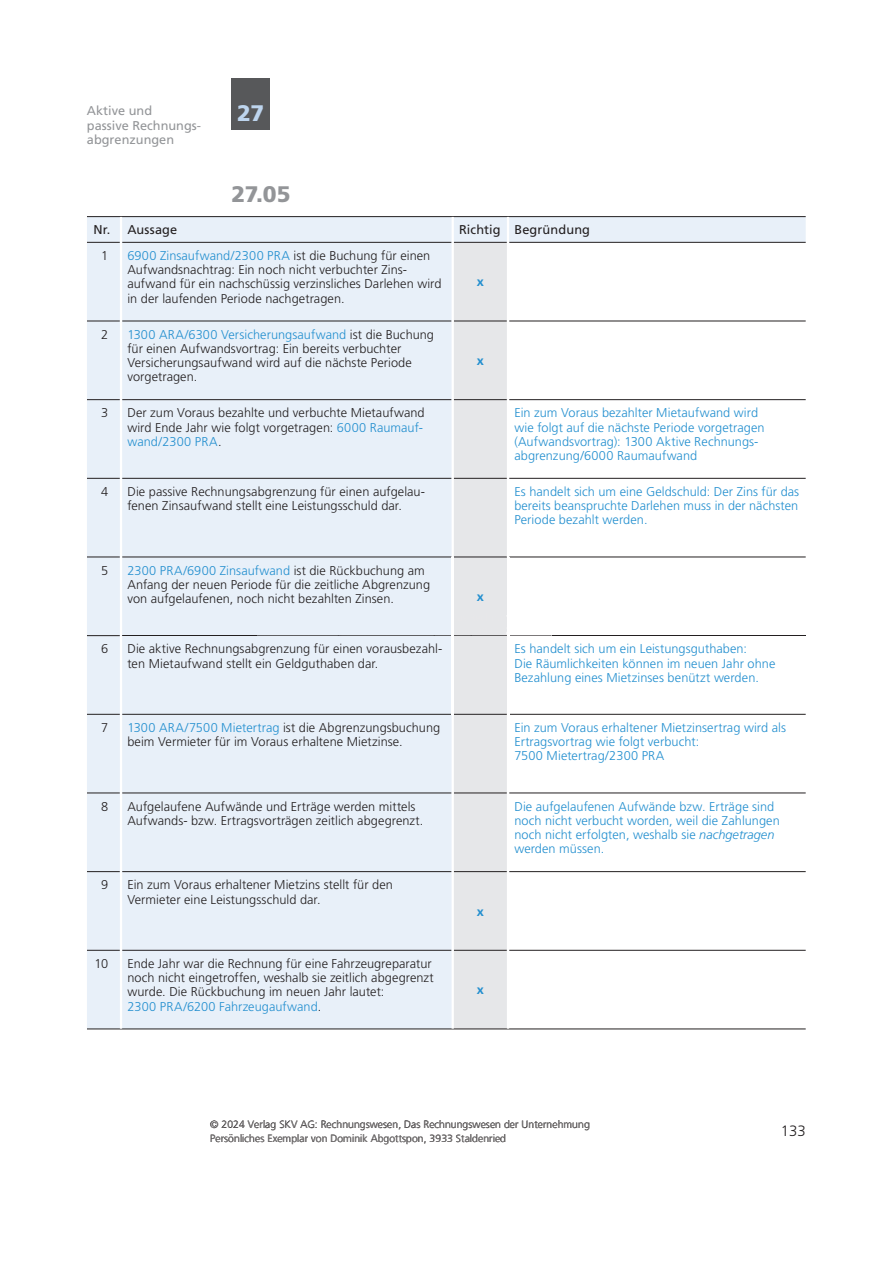
<style>
.page{position:relative;width:893px;height:1263px;background:#fff}
.page>*{position:absolute;margin:0;border:0;box-sizing:border-box;transform-origin:0 0}
.t1{font:900 22.5px "Frutiger LT Std";color:#939598}
.t2{font:900 22.5px "Frutiger LT Std";color:#bdd4ed}
.t3{font:300 15px "Frutiger LT Std";color:#231f20}
.t4{font:300 12.75px/14.2px "Frutiger LT Std";letter-spacing:.005em;color:#231f20}
.t5{font:300 12.75px/14.2px "Frutiger LT Std";letter-spacing:.005em;color:#238fcf}
.t6{font:12.75px/14.2px "Frutiger LT Std";color:#939598}
.t7{font:12.75px "Frutiger LT Std";letter-spacing:.01em;color:#231f20}
.t8{font:700 12.75px "Frutiger LT Std";color:#238fcf}
.t9{font:300 10.5px/13.5px "Frutiger LT Com";color:#231f20}
.s1{color:#238fcf}
.s2{font-style:italic}
</style>
<div class="page">
<div style="left:232px;top:79px;width:38px;height:51px;background:#57585a"></div>
<div style="left:87px;top:217px;width:719px;height:812px;background:#e8f0f9"></div>
<svg style="left:552px;top:243px;width:254px;height:786px"></svg>
<hr style="left:87px;top:216px;width:34px;height:1px;background:#231f20">
<hr style="left:121px;top:216px;width:685px;height:1px;background:#231f20">
<hr style="left:87px;top:242px;width:33px;height:1px;background:#231f20">
<hr style="left:122px;top:242px;width:330px;height:1px;background:#231f20">
<hr style="left:509px;top:242px;width:297px;height:1px;background:#231f20">
<hr style="left:87px;top:321px;width:33px;height:1px;background:#231f20">
<hr style="left:122px;top:321px;width:330px;height:1px;background:#231f20">
<hr style="left:509px;top:321px;width:297px;height:1px;background:#231f20">
<hr style="left:87px;top:399px;width:33px;height:1px;background:#231f20">
<hr style="left:122px;top:399px;width:330px;height:1px;background:#231f20">
<hr style="left:509px;top:399px;width:297px;height:1px;background:#231f20">
<hr style="left:87px;top:478px;width:33px;height:1px;background:#231f20">
<hr style="left:122px;top:478px;width:330px;height:1px;background:#231f20">
<hr style="left:509px;top:478px;width:297px;height:1px;background:#231f20">
<hr style="left:87px;top:557px;width:33px;height:1px;background:#231f20">
<hr style="left:122px;top:557px;width:330px;height:1px;background:#231f20">
<hr style="left:509px;top:557px;width:297px;height:1px;background:#231f20">
<hr style="left:87px;top:635px;width:33px;height:1px;background:#231f20">
<hr style="left:122px;top:635px;width:330px;height:1px;background:#231f20">
<hr style="left:509px;top:635px;width:297px;height:1px;background:#231f20">
<hr style="left:87px;top:714px;width:33px;height:1px;background:#231f20">
<hr style="left:122px;top:714px;width:330px;height:1px;background:#231f20">
<hr style="left:509px;top:714px;width:297px;height:1px;background:#231f20">
<hr style="left:87px;top:793px;width:33px;height:1px;background:#231f20">
<hr style="left:122px;top:793px;width:330px;height:1px;background:#231f20">
<hr style="left:509px;top:793px;width:297px;height:1px;background:#231f20">
<hr style="left:87px;top:871px;width:33px;height:1px;background:#231f20">
<hr style="left:122px;top:871px;width:330px;height:1px;background:#231f20">
<hr style="left:509px;top:871px;width:297px;height:1px;background:#231f20">
<hr style="left:87px;top:950px;width:33px;height:1px;background:#231f20">
<hr style="left:122px;top:950px;width:330px;height:1px;background:#231f20">
<hr style="left:509px;top:950px;width:297px;height:1px;background:#231f20">
<hr style="left:87px;top:1029px;width:34px;height:1px;background:#231f20">
<hr style="left:121px;top:1029px;width:685px;height:1px;background:#231f20">
<hr style="left:120px;top:217px;width:2px;height:25px;background:#fff">
<hr style="left:120px;top:242px;width:2px;height:79px;background:#fff">
<hr style="left:120px;top:321px;width:2px;height:79px;background:#fff">
<hr style="left:120px;top:400px;width:2px;height:78px;background:#fff">
<hr style="left:120px;top:478px;width:2px;height:79px;background:#fff">
<hr style="left:120px;top:557px;width:2px;height:79px;background:#fff">
<hr style="left:120px;top:636px;width:2px;height:78px;background:#fff">
<hr style="left:120px;top:714px;width:2px;height:79px;background:#fff">
<hr style="left:120px;top:793px;width:2px;height:79px;background:#fff">
<hr style="left:120px;top:872px;width:2px;height:78px;background:#fff">
<hr style="left:120px;top:950px;width:2px;height:79px;background:#fff">
<hr style="left:452px;top:217px;width:2px;height:25px;background:#fff">
<hr style="left:507px;top:217px;width:2px;height:25px;background:#fff">
<div style="left:509px;top:614px;width:126px;height:10px;background:#fff"></div>
<svg style="left:257px;top:242px;width:295px;height:787px"></svg>
<p class="t6" style="left:87px;top:104px;width:116px">Aktive und<br>passive Rechnungs&shy;abgrenzungen</p>
<h1 class="t2" style="left:237px;top:104px;width:28px">27</h1>
<h1 class="t1" style="left:232px;top:184px;width:60px">27.05</h1>
<p class="t7" style="left:93px;top:224px;width:85px">Nr. Aussage</p>
<p class="t7" style="left:459px;top:224px;width:132px">Richtig Begründung</p>
<p class="t4" style="left:101px;top:249px;width:9px">1</p>
<p class="t4" style="left:127px;top:249px;width:316px"><span class="s1">6900 Zinsaufwand/2300 PRA</span> ist die Buchung für einen Aufwandsnachtrag: Ein noch nicht verbuchter Zins&shy;aufwand für ein nachschüssig verzinsliches Darlehen wird in der laufenden Periode nachgetragen.</p>
<p class="t8" style="left:477px;top:277px;width:9px">x</p>
<p class="t4" style="left:101px;top:328px;width:9px">2</p>
<p class="t4" style="left:127px;top:328px;width:308px"><span class="s1">1300 ARA/6300 Versicherungsaufwand</span> ist die Buchung für einen Aufwandsvortrag: Ein bereits verbuchter Versicherungsaufwand wird auf die nächste Periode vorgetragen.</p>
<p class="t8" style="left:477px;top:355px;width:9px">x</p>
<p class="t4" style="left:101px;top:406px;width:9px">3</p>
<p class="t4" style="left:127px;top:406px;width:299px">Der zum Voraus bezahlte und verbuchte Mietaufwand wird Ende Jahr wie folgt vorgetragen: <span class="s1">6000 Raumauf&shy;wand/2300 PRA</span>.</p>
<p class="t5" style="left:514px;top:406px;width:252px">Ein zum Voraus bezahlter Mietaufwand wird wie folgt auf die nächste Periode vorgetragen (Aufwandsvortrag): 1300 Aktive Rechnungs&shy;abgrenzung/6000 Raumaufwand</p>
<p class="t4" style="left:101px;top:485px;width:9px">4</p>
<p class="t4" style="left:127px;top:485px;width:299px">Die passive Rechnungsabgrenzung für einen aufgelau&shy;fenen Zinsaufwand stellt eine Leistungsschuld dar.</p>
<p class="t5" style="left:514px;top:485px;width:286px;text-align:justify">Es handelt sich um eine Geldschuld: Der Zins für das bereits beanspruchte Darlehen muss in der nächsten Periode bezahlt werden.</p>
<p class="t4" style="left:101px;top:564px;width:9px">5</p>
<p class="t4" style="left:127px;top:564px;width:304px"><span class="s1">2300 PRA/6900 Zinsaufwand</span> ist die Rückbuchung am<br>Anfang der neuen Periode für die zeitliche Abgrenzung von aufgelaufenen, noch nicht bezahlten Zinsen.</p>
<p class="t8" style="left:477px;top:591px;width:9px">x</p>
<p class="t4" style="left:101px;top:642px;width:9px">6</p>
<p class="t4" style="left:127px;top:642px;width:317px">Die aktive Rechnungsabgrenzung für einen vorausbezahl&shy;ten Mietaufwand stellt ein Geldguthaben dar.</p>
<p class="t5" style="left:514px;top:642px;width:262px">Es handelt sich um ein Leistungsguthaben:<br>Die Räumlichkeiten können im neuen Jahr ohne<br>Bezahlung eines Mietzinses benützt werden.</p>
<p class="t4" style="left:101px;top:721px;width:9px">7</p>
<p class="t4" style="left:127px;top:721px;width:314px"><span class="s1">1300 ARA/7500 Mietertrag</span> ist die Abgrenzungsbuchung beim Vermieter für im Voraus erhaltene Mietzinse.</p>
<p class="t5" style="left:514px;top:721px;width:273px">Ein zum Voraus erhaltener Mietzinsertrag wird als<br>Ertragsvortrag wie folgt verbucht:<br>7500 Mietertrag/2300 PRA</p>
<p class="t4" style="left:101px;top:800px;width:9px">8</p>
<p class="t4" style="left:127px;top:800px;width:297px">Aufgelaufene Aufwände und Erträge werden mittels<br>Aufwands- bzw. Ertragsvorträgen zeitlich abgegrenzt.</p>
<p class="t5" style="left:514px;top:800px;width:267px">Die aufgelaufenen Aufwände bzw. Erträge sind noch nicht verbucht worden, weil die Zahlungen noch nicht erfolgten, weshalb sie <span class="s2">nachgetragen </span>werden müssen.</p>
<p class="t4" style="left:101px;top:878px;width:9px">9</p>
<p class="t4" style="left:127px;top:878px;width:267px">Ein zum Voraus erhaltener Mietzins stellt für den<br>Vermieter eine Leistungsschuld dar.</p>
<p class="t8" style="left:477px;top:906px;width:9px">x</p>
<p class="t4" style="left:95px;top:957px;width:15px">10</p>
<p class="t4" style="left:127px;top:957px;width:308px">Ende Jahr war die Rechnung für eine Fahrzeugreparatur noch nicht eingetroffen, weshalb sie zeitlich abgegrenzt wurde. Die Rückbuchung im neuen Jahr lautet:<br><span class="s1">2300 PRA/6200 Fahrzeugaufwand</span>.</p>
<p class="t8" style="left:477px;top:985px;width:9px">x</p>
<p class="t9" style="left:210px;top:1119px;width:381px">© 2024 Verlag SKV AG: Rechnungswesen, Das Rechnungswesen der Unternehmung<br>Persönliches Exemplar von Dominik Abgottspon, 3933 Staldenried</p>
<p class="t3" style="left:781px;top:1124px;width:27px">133</p>
</div>
